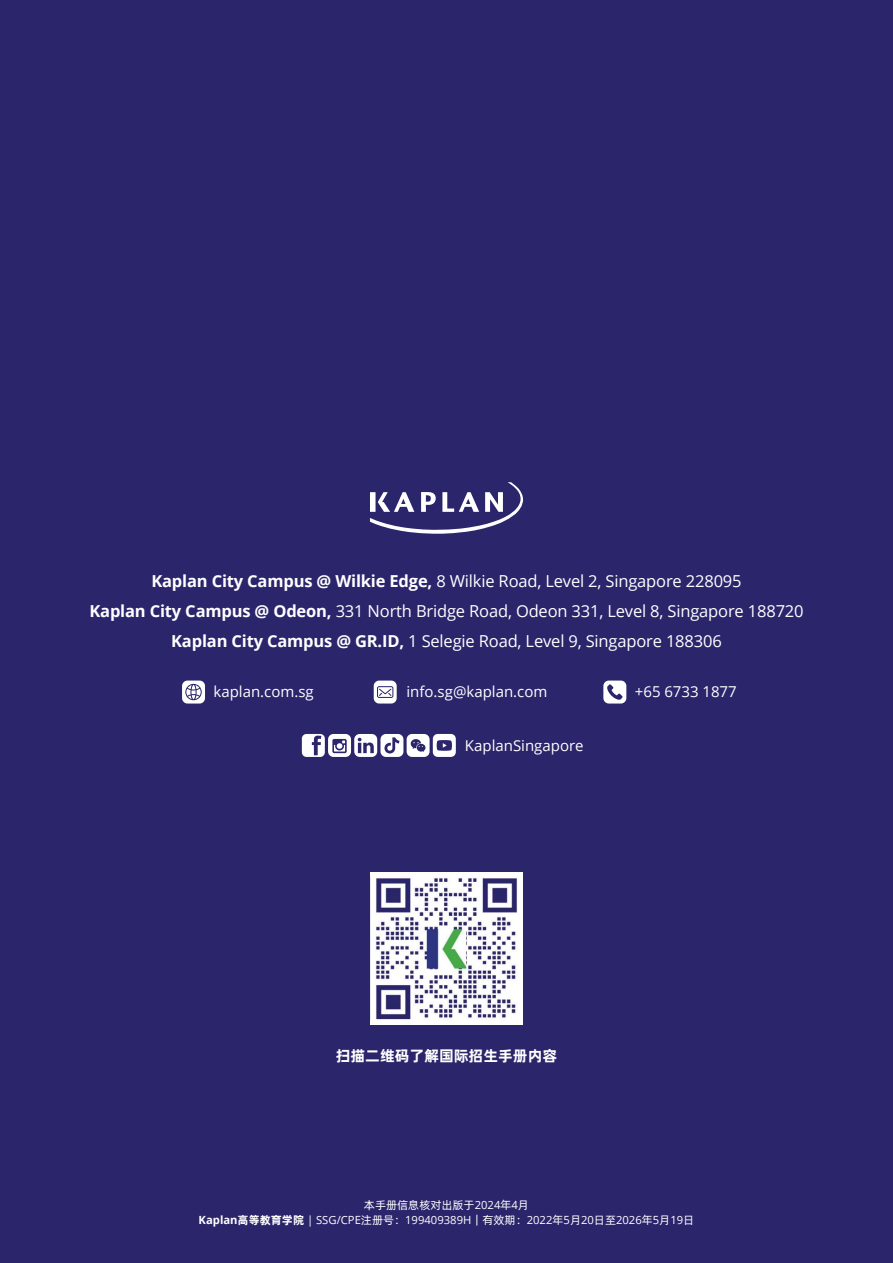
<style>
.page{position:relative;width:893px;height:1263px;background:#2b256c}
.page>*{position:absolute;margin:0;border:0;box-sizing:border-box;transform-origin:0 0}
.t1{font:16.5px/30px "Open Sans";letter-spacing:-.01em;color:#fff;text-align:center}
.t2{font:15px "Open Sans";color:#fff}
.t3{font:15px "Alibaba Pu Hui Ti B";color:#fff}
.t4{font:11.25px "Open Sans";color:#fff}
.t5{font:11.25px "Alibaba Pu Hui Ti R";color:#fff}
.s1{font-weight:700}
.s2{font-family:"Open Sans"}
.s3{font-family:"Alibaba Pu Hui Ti B"}
.s4{font-family:"Alibaba Pu Hui Ti R"}
</style>
<div class="page">
<svg style="left:182px;top:680px;width:23px;height:23px"></svg>
<svg style="left:374px;top:680px;width:23px;height:23px"></svg>
<svg style="left:603px;top:680px;width:23px;height:23px"></svg>
<img style="left:370px;top:872px;width:153px;height:152px">
<svg style="left:370px;top:482px;width:153px;height:52px"></svg>
<svg style="left:302px;top:734px;width:154px;height:23px"></svg>
<p class="t1" style="left:89px;top:565px;width:716px"><span class="s1">Kaplan City Campus @ Wilkie Edge,</span> 8 Wilkie Road, Level 2, Singapore 228095<br><span class="s1">Kaplan City Campus @ Odeon,</span> 331 North Bridge Road, Odeon 331, Level 8, Singapore 188720<br><span class="s1">Kaplan City Campus @ GR.ID,</span> 1 Selegie Road, Level 9, Singapore 188306</p>
<p class="t2" style="left:214px;top:681px;width:102px">kaplan.com.sg</p>
<p class="t2" style="left:406px;top:681px;width:142px">info.sg@kaplan.com</p>
<p class="t2" style="left:635px;top:681px;width:103px">+65 6733 1877</p>
<p class="t2" style="left:465px;top:735px;width:120px">KaplanSingapore</p>
<p class="t3" style="left:336px;top:1044px;width:223px">扫描二维码了解国际招生手册内容</p>
<p class="t5" style="left:364px;top:1197px;width:167px">本手册信息核对出版于<span class="s2">2024</span>年<span class="s2">4</span>月</p>
<p class="t4" style="left:199px;top:1213px;width:497px"><span class="s1">Kaplan</span><span class="s3">高等教育学院</span> | SSG/CPE<span class="s4">注册号：</span>199409389H<span class="s4">｜有效期：</span>2022<span class="s4">年</span>5<span class="s4">月</span>20<span class="s4">日至</span>2026<span class="s4">年</span>5<span class="s4">月</span>19<span class="s4">日</span></p>
</div>
